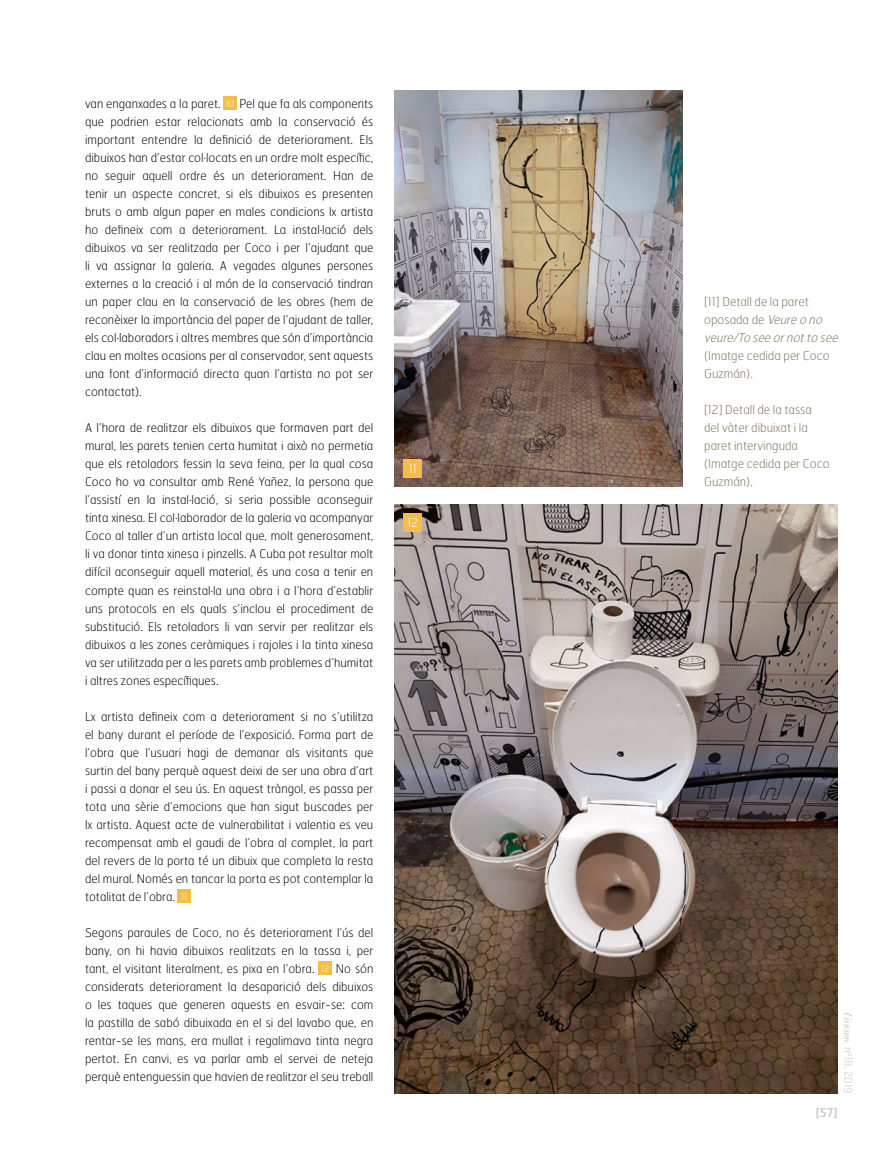
<style>
.page{position:relative;width:893px;height:1149px;background:#fff}
.page>*{position:absolute;margin:0;border:0;box-sizing:border-box;transform-origin:0 0}
.t1{font:100 12.15px/18px "Hermes";color:#80715d}
.t2{font:italic 100 12.15px/18px "Hermes";color:#80715d}
.t3{font:100 12px/18px "Hermes";color:#000;text-align:justify}
.t4{font:12px "Hermes";color:#c6c6c6}
.t5{font:100 12px "Hermes";color:#fff}
.t6{font:100 10.5px "Hermes";color:#c6c6c6}
.s1{font-size:9px;color:#fff}
.s2{font-style:normal}
.s3{font-family:"Bodoni Svty Two ITCTT";font-weight:400;font-style:italic}
</style>
<div class="page">
<div style="left:223px;top:96px;width:14px;height:14px;background:#f3bd48"></div>
<div style="left:178px;top:888px;width:13px;height:14px;background:#f3bd48"></div>
<div style="left:319px;top:960px;width:13px;height:14px;background:#f3bd48"></div>
<img style="left:395px;top:90px;width:288px;height:396px">
<img style="left:395px;top:504px;width:443px;height:589px">
<div style="left:404px;top:459px;width:18px;height:18px;background:#f3bd48"></div>
<div style="left:404px;top:513px;width:18px;height:18px;background:#f3bd48"></div>
<p class="t3" style="left:85px;top:94px;width:290px">van enganxades a la paret. <span class="s1">10</span> Pel que fa als components que podrien estar relacionats amb la conservació és important entendre la definició de deteriorament. Els dibuixos han d’estar col·locats en un ordre molt específic, no seguir aquell ordre és un deteriorament. Han de tenir un aspecte concret, si els dibuixos es presenten bruts o amb algun paper en males condicions lx artista ho defineix com a deteriorament. La instal·lació dels dibuixos va ser realitzada per Coco i per l’ajudant que li va assignar la galeria. A vegades algunes persones externes a la creació i al món de la conservació tindran un paper clau en la conservació de les obres (hem de reconèixer la importància del paper de l’ajudant de taller, els col·laboradors i altres membres que són d’importància clau en moltes ocasions per al conservador, sent aquests una font d’informació directa quan l’artista no pot ser contactat).</p>
<p class="t3" style="left:85px;top:418px;width:290px">A l’hora de realitzar els dibuixos que formaven part del mural, les parets tenien certa humitat i això no permetia que els retoladors fessin la seva feina, per la qual cosa Coco ho va consultar amb René Yañez, la persona que l’assistí en la instal·lació, si seria possible aconseguir tinta xinesa. El col·laborador de la galeria va acompanyar Coco al taller d’un artista local que, molt generosament, li va donar tinta xinesa i pinzells. A Cuba pot resultar molt difícil aconseguir aquell material, és una cosa a tenir en compte quan es reinstal·la una obra i a l’hora d’establir uns protocols en els quals s’inclou el procediment de substitució. Els retoladors li van servir per realitzar els dibuixos a les zones ceràmiques i rajoles i la tinta xinesa va ser utilitzada per a les parets amb problemes d’humitat i altres zones específiques.</p>
<p class="t3" style="left:85px;top:706px;width:290px">Lx artista defineix com a deteriorament si no s’utilitza el bany durant el període de l’exposició. Forma part de l’obra que l’usuari hagi de demanar als visitants que surtin del bany perquè aquest deixi de ser una obra d’art i passi a donar el seu ús. En aquest tràngol, es passa per tota una sèrie d’emocions que han sigut buscades per lx artista. Aquest acte de vulnerabilitat i valentia es veu recompensat amb el gaudi de l’obra al complet, la part del revers de la porta té un dibuix que completa la resta del mural. Només en tancar la porta es pot contemplar la totalitat de l’obra. <span class="s1">11</span></p>
<p class="t3" style="left:85px;top:922px;width:290px">Segons paraules de Coco, no és deteriorament l’ús del bany, on hi havia dibuixos realitzats en la tassa i, per tant, el visitant literalment, es pixa en l’obra. <span class="s1">12</span> No són considerats deteriorament la desaparició dels dibuixos o les taques que generen aquests en esvair-se: com la pastilla de sabó dibuixada en el si del lavabo que, en rentar-se les mans, era mullat i regalimava tinta negra pertot. En canvi, es va parlar amb el servei de neteja perquè entenguessin que havien de realitzar el seu treball</p>
<p class="t5" style="left:409px;top:461px;width:10px">11</p>
<p class="t5" style="left:407px;top:515px;width:13px">12</p>
<p class="t2" style="left:704px;top:292px;width:138px"><span class="s2">[11] Detall de la paret oposada de</span> Veure o no veure/To see ornotto see</p>
<p class="t1" style="left:704px;top:346px;width:127px">(Imatge cedida per Coco<br>Guzmán).</p>
<p class="t1" style="left:704px;top:400px;width:127px">[12] Detall de la tassa del vàter dibuixat i la paret intervinguda (Imatge cedida per Coco<br>Guzmán).</p>
<p class="t6" style="left:855px;top:1011px;width:83px;rotate:90deg"><span class="s3">Unicum</span>, nº18, 2019</p>
<p class="t4" style="left:816px;top:1104px;width:23px">[57]</p>
</div>
